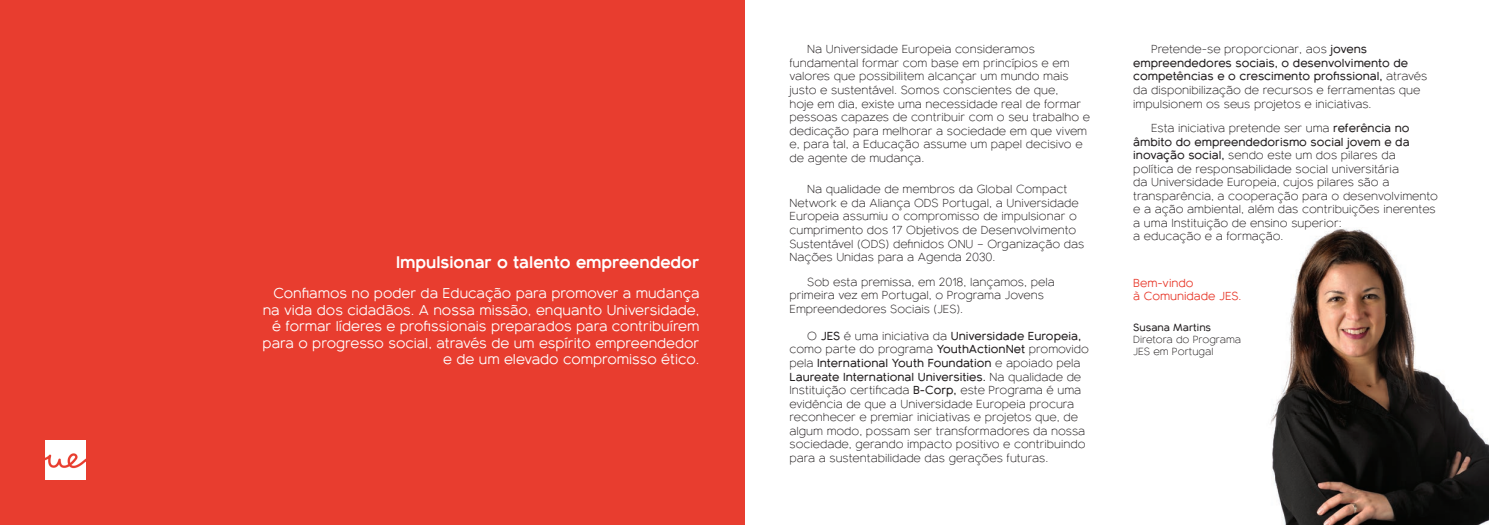
<style>
.page{position:relative;width:1489px;height:525px;background:#fff}
.page>*{position:absolute;margin:0;border:0;box-sizing:border-box;transform-origin:0 0}
.t1{font:700 16.25px "Bambino New";color:#fff}
.t2{font:13.75px/16.5px "Bambino New";color:#fff;text-align:right}
.t3{font:300 11.25px/13.5px "Bambino New";color:#231f20}
.t4{font:11.25px/13.5px "Bambino New";color:#e83d2f}
.t5{font:300 10px/12px "Bambino New";color:#231f20}
.t6{font:600 10px "Bambino New";color:#231f20}
.s1{font-weight:600}
</style>
<div class="page">
<div style="left:0;top:0;width:744px;height:524px;background:#e83d2f"></div>
<img style="left:45px;top:440px;width:41px;height:39px">
<img style="left:1270px;top:228px;width:218px;height:296px">
<h1 class="t1" style="left:396px;top:247px;width:305px">Impulsionar o talento empreendedor</h1>
<p class="t2" style="left:262px;top:283px;width:438px">Confiamos no poder da Educação para promover a mudança na vida dos cidadãos. A nossa missão, enquanto Universidade, é formar líderes e profissionais preparados para contribuírem para o progresso social, através de um espírito empreendedor e de um elevado compromisso ético.</p>
<p class="t3" style="left:789px;top:42px;width:302px;text-indent:18px">Na Universidade Europeia consideramos fundamental formar com base em princípios e em valores que possibilitem alcançar um mundo mais justo e sustentável. Somos conscientes de que,<br>hoje em dia, existe uma necessidade real de formar pessoas capazes de contribuir com o seu trabalho e dedicação para melhorar a sociedade em que vivem e, para tal, a Educação assume um papel decisivo e de agente de mudança.</p>
<p class="t3" style="left:1133px;top:42px;width:295px;text-indent:18px">Pretende-se proporcionar, aos <span class="s1">jovens empreendedores sociais, o desenvolvimento de competências e o crescimento profissional,</span> através da disponibilização de recursos e ferramentas que impulsionem os seus projetos e iniciativas.</p>
<p class="t3" style="left:789px;top:181px;width:296px;text-indent:18px">Na qualidade de membros da Global Compact Network e da Aliança ODS Portugal, a Universidade Europeia assumiu o compromisso de impulsionar o cumprimento dos 17 Objetivos de Desenvolvimento Sustentável (ODS) definidos ONU – Organização das Nações Unidas para a Agenda 2030.</p>
<p class="t3" style="left:789px;top:274px;width:267px;text-indent:18px">Sob esta premissa, em 2018, lançamos, pela primeira vez em Portugal, o Programa Jovens<br>Empreendedores Sociais (JES).</p>
<p class="t3" style="left:789px;top:328px;width:301px;text-indent:18px">O <span class="s1">JES</span> é uma iniciativa da <span class="s1">Universidade Europeia, </span>como parte do programa <span class="s1">YouthActionNet</span> promovido pela <span class="s1">International Youth Foundation</span> e apoiado pela <span class="s1">Laureate International Universities.</span> Na qualidade de Instituição certificada <span class="s1">B-Corp,</span> este Programa é uma evidência de que a Universidade Europeia procura reconhecer e premiar iniciativas e projetos que, de algum modo, possam ser transformadores da nossa sociedade, gerando impacto positivo e contribuindo para a sustentabilidade das gerações futuras.</p>
<p class="t3" style="left:1133px;top:120px;width:306px;text-indent:18px">Esta iniciativa pretende ser uma <span class="s1">referência no âmbito do empreendedorismo social jovem e da inovação social,</span> sendo este um dos pilares da política de responsabilidade social universitária<br>da Universidade Europeia, cujos pilares são a transparência, a cooperação para o desenvolvimento e a ação ambiental, além das contribuições inerentes a uma Instituição de ensino superior:<br>a educação e a formação.</p>
<p class="t4" style="left:1133px;top:275px;width:110px">Bem-vindo<br>à Comunidade JES.</p>
<p class="t6" style="left:1133px;top:318px;width:79px">Susana Martins</p>
<p class="t5" style="left:1133px;top:332px;width:109px">Diretora do Programa<br>JES em Portugal</p>
</div>
